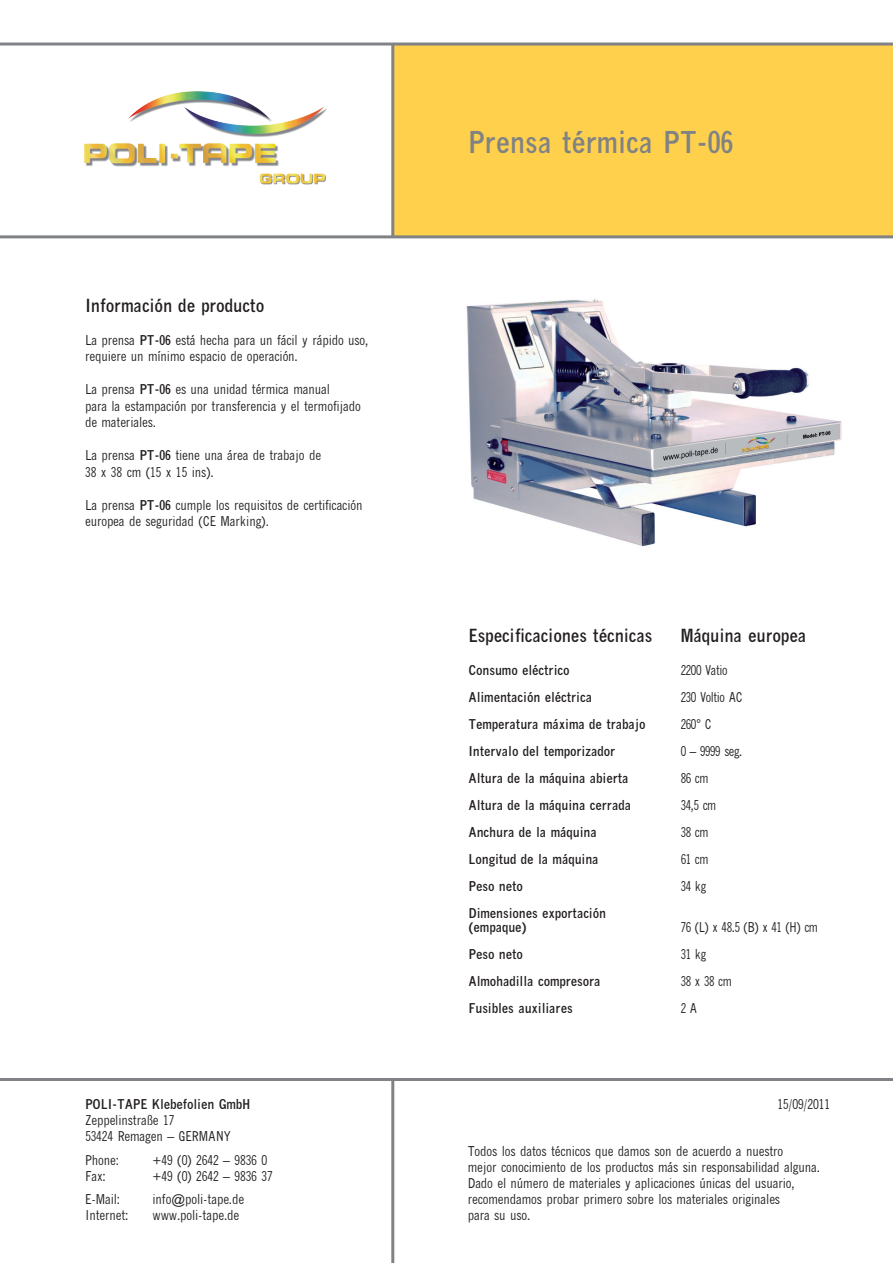
<style>
.page{position:relative;width:893px;height:1263px;background:#fff}
.page>*{position:absolute;margin:0;border:0;box-sizing:border-box;transform-origin:0 0}
.t1{font:700 condensed 30px "M News Gothic";color:#808285}
.t2{font:700 condensed 18px "M News Gothic";color:#231f20}
.t3{font:condensed 13.5px/16.2px "M News Gothic";color:#231f20}
.t4{font:700 condensed 13.5px/27px "M News Gothic";color:#231f20}
.t5{font:condensed 13.5px/27px "M News Gothic";letter-spacing:-.02em;color:#231f20;scale:.95 1}
.s1{font-weight:700}
</style>
<div class="page">
<div style="left:393px;top:44px;width:500px;height:193px;background:#fed04c"></div>
<hr style="left:0;top:235px;width:893px;height:3px;background:#808285">
<hr style="left:0;top:43px;width:893px;height:3px;background:#808285">
<hr style="left:391px;top:44px;width:3px;height:193px;background:#808285">
<hr style="left:0;top:1078px;width:893px;height:3px;background:#808285">
<hr style="left:391px;top:1079px;width:3px;height:184px;background:#808285">
<img style="left:84px;top:91px;width:243px;height:94px">
<img style="left:466px;top:299px;width:376px;height:248px">
<h2 class="t2" style="left:85px;top:295px;width:181px">Información de producto</h2>
<p class="t3" style="left:85px;top:332px;width:285px">La prensa <span class="s1">PT-06</span> está hecha para un fácil y rápido uso, requiere un mínimo espacio de operación.</p>
<p class="t3" style="left:85px;top:381px;width:277px">La prensa <span class="s1">PT-06</span> es una unidad térmica manual<br>para la estampación por transferencia y el termofijado de materiales.</p>
<p class="t3" style="left:85px;top:447px;width:237px">La prensa <span class="s1">PT-06</span> tiene una área de trabajo de<br>38 x 38 cm (15 x 15 ins).</p>
<p class="t3" style="left:85px;top:497px;width:279px">La prensa <span class="s1">PT-06</span> cumple los requisitos de certificación europea de seguridad (CE Marking).</p>
<p class="t4" style="left:85px;top:1090px;width:167px">POLI-TAPE Klebefolien GmbH</p>
<p class="t3" style="left:85px;top:1112px;width:147px">Zeppelinstraße 17<br>53424 Remagen – GERMANY</p>
<p class="t3" style="left:85px;top:1151px;width:35px">Phone:</p>
<p class="t3" style="left:153px;top:1151px;width:116px">+49 (0) 2642 – 9836 0</p>
<p class="t3" style="left:85px;top:1168px;width:22px">Fax:</p>
<p class="t3" style="left:153px;top:1168px;width:122px">+49 (0) 2642 – 9836 37</p>
<p class="t3" style="left:85px;top:1191px;width:37px">E-Mail:</p>
<p class="t3" style="left:153px;top:1191px;width:93px">info@poli-tape.de</p>
<p class="t3" style="left:85px;top:1207px;width:45px">Internet:</p>
<p class="t3" style="left:153px;top:1207px;width:88px">www.poli-tape.de</p>
<h1 class="t1" style="left:468px;top:124px;width:267px">Prensa térmica PT-06</h1>
<h2 class="t2" style="left:469px;top:625px;width:185px">Especificaciones técnicas</h2>
<p class="t4" style="left:469px;top:657px;width:178px">Consumo eléctrico<br>Alimentación eléctrica<br>Temperatura máxima de trabajo<br>Intervalo del temporizador<br>Altura de la máquina abierta<br>Altura de la máquina cerrada<br>Anchura de la máquina<br>Longitud de la máquina<br>Peso neto<br>Dimensiones exportación</p>
<p class="t4" style="left:469px;top:913px;width:133px">(empaque)<br>Peso neto<br>Almohadilla compresora<br>Fusibles auxiliares</p>
<h2 class="t2" style="left:681px;top:625px;width:127px">Máquina europea</h2>
<p class="t5" style="left:681px;top:657px;width:66px">2200 Vatio<br>230 Voltio AC<br>260° C<br>0 – 9999 seg.<br>86 cm<br>34,5 cm<br>38 cm<br>61 cm<br>34 kg</p>
<p class="t5" style="left:681px;top:913px;width:146px">76 (L) x 48.5 (B) x 41 (H) cm<br>31 kg<br>38 x 38 cm<br>2 A</p>
<p class="t3" style="left:777px;top:1095px;width:54px">15/09/2011</p>
<p class="t3" style="left:468px;top:1142px;width:354px">Todos los datos técnicos que damos son de acuerdo a nuestro<br>mejor conocimiento de los productos más sin responsabilidad alguna.<br>Dado el número de materiales y aplicaciones únicas del usuario, recomendamos probar primero sobre los materiales originales<br>para su uso.</p>
</div>
